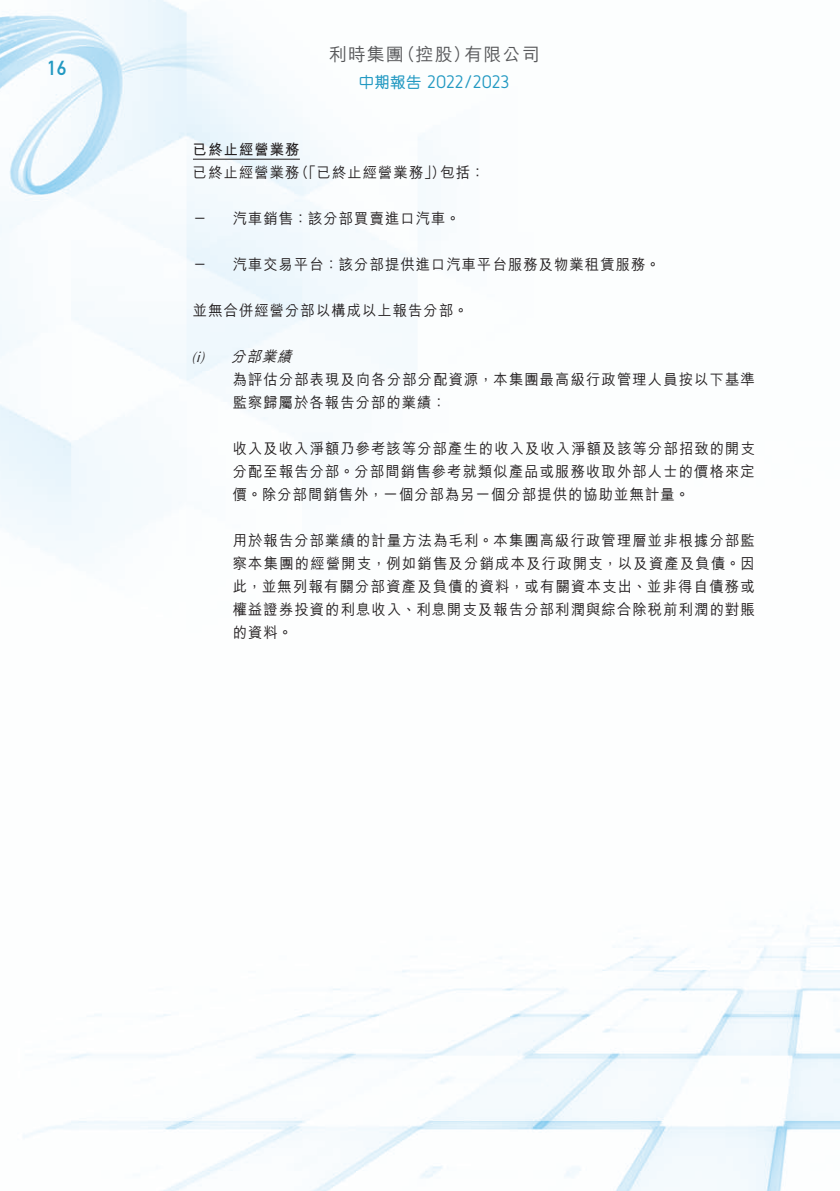
<style>
.page{position:relative;width:840px;height:1191px;background:#fff}
.page>*{position:absolute;margin:0;border:0;box-sizing:border-box;transform-origin:0 0}
.t1{font:20px "DIN Mittelschrift Std";color:#2299c2}
.t2{font:18px "Netto OT";letter-spacing:.01em;color:#2299c2}
.t3{font:500 18px "M Hei HK";letter-spacing:.06em;color:#57585a}
.t4{font:500 15px/23px "M Hei HK";letter-spacing:.08em;color:#231f20;text-align:justify;scale:.95 1}
.t5{font:700 15px "M Hei HK";letter-spacing:.08em;color:#231f20;scale:.95 1}
.s1{font-family:"M Yuen HK";font-weight:500;font-size:15.6px}
.s2{font-family:"Optima LT Std";font-weight:400;font-style:italic}
.s3{font-style:italic}
</style>
<div class="page">
<img style="left:0;top:0;width:839px;height:1191px">
<hr style="left:193px;top:159px;width:107px;height:1px;background:#231f20">
<h1 class="t1" style="left:47px;top:56px;width:21px">16</h1>
<p class="t3" style="left:328px;top:42px;width:212px">利時集團（控股）有限公司</p>
<p class="t2" style="left:358px;top:72px;width:152px"><span class="s1">中期報告</span> 2O22/2O23</p>
<p class="t5" style="left:193px;top:139px;width:114px">已終止經營業務</p>
<p class="t4" style="left:193px;top:160px;width:308px">已終止經營業務（「已終止經營業務」）包括：</p>
<p class="t4" style="left:193px;top:206px;width:16px">－</p>
<p class="t4" style="left:232px;top:206px;width:241px">汽車銷售：該分部買賣進口汽車。</p>
<p class="t4" style="left:193px;top:252px;width:16px">－</p>
<p class="t4" style="left:232px;top:252px;width:451px">汽車交易平台：該分部提供進口汽車平台服務及物業租賃服務。</p>
<p class="t4" style="left:193px;top:298px;width:291px">並無合併經營分部以構成以上報告分部。</p>
<p class="t4" style="left:232px;top:344px;width:550px;text-align:left;text-indent:-41px"><span class="s2">(i)</span> <span class="s3">分部業績<br></span>為評估分部表現及向各分部分配資源，本集團最高級行政管理人員按以下基準監察歸屬於各報告分部的業績：</p>
<p class="t4" style="left:232px;top:436px;width:551px">收入及收入淨額乃參考該等分部產生的收入及收入淨額及該等分部招致的開支分配至報告分部。分部間銷售參考就類似產品或服務收取外部人士的價格來定價。除分部間銷售外，一個分部為另一個分部提供的協助並無計量。</p>
<p class="t4" style="left:232px;top:528px;width:550px">用於報告分部業績的計量方法為毛利。本集團高級行政管理層並非根據分部監察本集團的經營開支，例如銷售及分銷成本及行政開支，以及資產及負債。因此，並無列報有關分部資產及負債的資料，或有關資本支出、並非得自債務或權益證券投資的利息收入、利息開支及報告分部利潤與綜合除稅前利潤的對賬的資料。</p>
</div>
